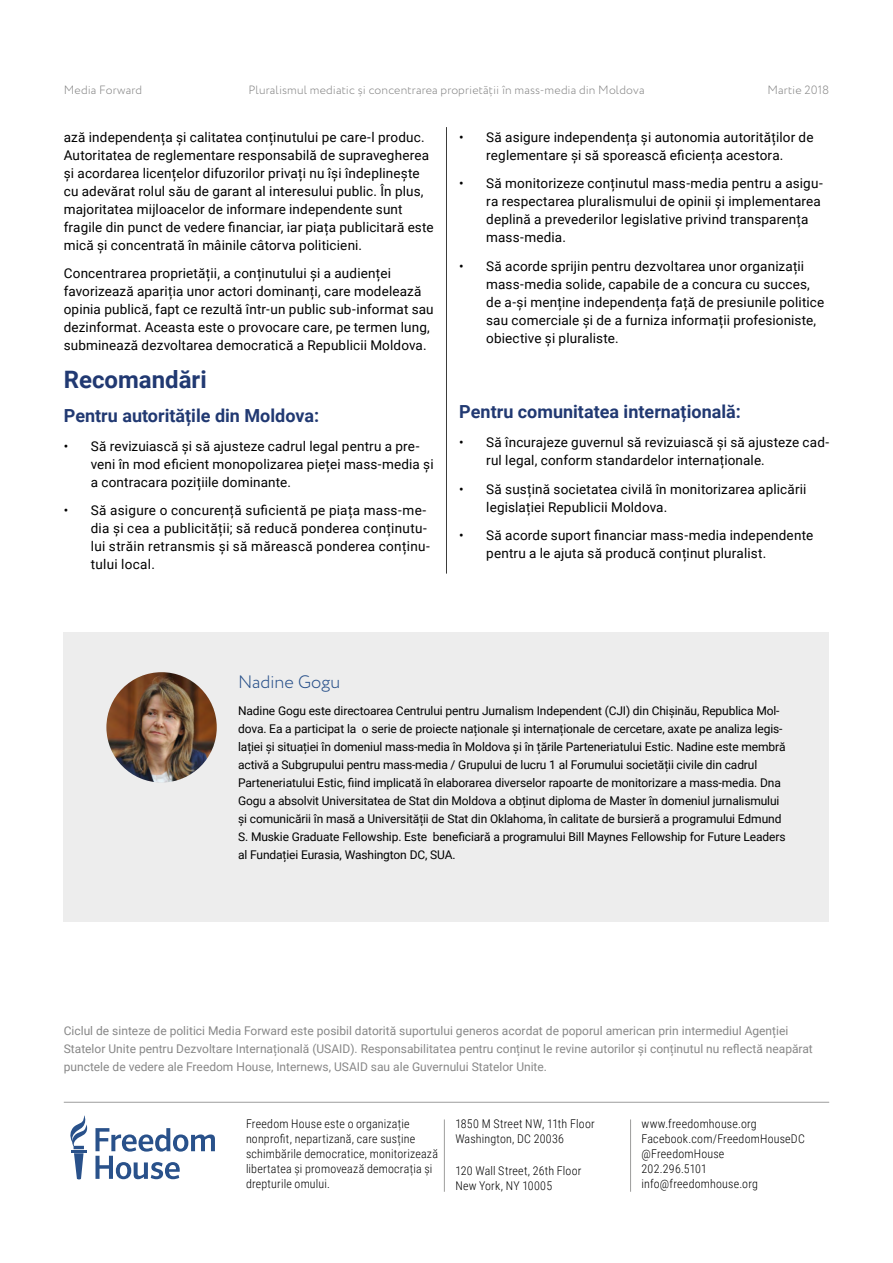
<style>
.page{position:relative;width:893px;height:1263px;background:#fff}
.page>*{position:absolute;margin:0;border:0;box-sizing:border-box;transform-origin:0 0}
.t1{font:700 24px "Roboto";color:#213972}
.t2{font:700 18px "Roboto";color:#213972}
.t3{font:300 18px "Circe";letter-spacing:-.005em;color:#29518a}
.t4{font:13.5px/18px "Roboto";letter-spacing:.01em;color:#000}
.t5{font:12px/18px "Roboto";letter-spacing:-.01em;color:#000}
.t6{font:12px/18px "Roboto";color:#878787}
.t7{font:300 12px/15px "Roboto Condensed";letter-spacing:.015em;color:#000}
.t8{font:300 12px "Circe";letter-spacing:.01em;color:#878787}
</style>
<div class="page">
<hr style="left:446px;top:127px;width:1px;height:447px;background:#3c3c3b">
<div style="left:64px;top:632px;width:765px;height:290px;background:#ededed"></div>
<svg style="left:70px;top:1115px;width:18px;height:65px"></svg>
<svg style="left:95px;top:1128px;width:120px;height:51px"></svg>
<hr style="left:444px;top:1119px;width:1px;height:73px;background:#9d9d9c">
<hr style="left:630px;top:1119px;width:1px;height:73px;background:#9d9d9c">
<img style="left:106px;top:672px;width:111px;height:110px;border-radius:55px">
<hr style="left:64px;top:1102px;width:765px;height:1px;background:#9d9d9c">
<p class="t8" style="left:64px;top:82px;width:80px">Media Forward</p>
<p class="t8" style="left:248px;top:82px;width:397px">Pluralismul mediatic și concentrarea proprietății în mass-media din Moldova</p>
<p class="t8" style="left:767px;top:82px;width:63px">Martie 2018</p>
<p class="t4" style="left:64px;top:128px;width:371px">ază independența și calitatea conținutului pe care-l produc.<br>Autoritatea de reglementare responsabilă de supravegherea și acordarea licențelor difuzorilor privați nu își îndeplinește cu adevărat rolul său de garant al interesului public. În plus, majoritatea mijloacelor de informare independente sunt fragile din punct de vedere financiar, iar piața publicitară este mică și concentrată în mâinile câtorva politicieni.</p>
<p class="t4" style="left:64px;top:264px;width:371px">Concentrarea proprietății, a conținutului și a audienței favorizează apariția unor actori dominanți, care modelează opinia publică, fapt ce rezultă într-un public sub-informat sau dezinformat. Aceasta este o provocare care, pe termen lung, subminează dezvoltarea democratică a Republicii Moldova.</p>
<h1 class="t1" style="left:64px;top:363px;width:144px">Recomandări</h1>
<h2 class="t2" style="left:64px;top:403px;width:257px">Pentru autoritățile din Moldova:</h2>
<p class="t4" style="left:91px;top:437px;width:344px;text-indent:-27px">• Să revizuiască și să ajusteze cadrul legal pentru a pre&shy;veni în mod eficient monopolizarea pieței mass-media și a contracara pozițiile dominante.</p>
<p class="t4" style="left:91px;top:501px;width:341px;text-indent:-27px">• Să asigure o concurență suficientă pe piața mass-me&shy;dia și cea a publicității; să reducă ponderea conținutu&shy;lui străin retransmis și să mărească ponderea conținu&shy;tului local.</p>
<p class="t4" style="left:459px;top:128px;width:356px;text-align:center">• Să asigure independența și autonomia autorităților de reglementare și să sporească eficiența acestora.</p>
<p class="t4" style="left:486px;top:174px;width:338px;text-indent:-27px">• Să monitorizeze conținutul mass-media pentru a asigu&shy;ra respectarea pluralismului de opinii și implementarea deplină a prevederilor legislative privind transparența mass-media.</p>
<p class="t4" style="left:486px;top:257px;width:339px;text-indent:-27px">• Să acorde sprijin pentru dezvoltarea unor organizații mass-media solide, capabile de a concura cu succes, de a-și menține independența față de presiunile politice sau comerciale și de a furniza informații profesioniste, obiective și pluraliste.</p>
<h2 class="t2" style="left:459px;top:399px;width:283px">Pentru comunitatea internațională:</h2>
<p class="t4" style="left:486px;top:433px;width:344px;text-indent:-27px">• Să încurajeze guvernul să revizuiască și să ajusteze cad&shy;rul legal, conform standardelor internaționale.</p>
<p class="t4" style="left:486px;top:479px;width:322px;text-indent:-27px">• Să susțină societatea civilă în monitorizarea aplicării legislației Republicii Moldova.</p>
<p class="t4" style="left:486px;top:526px;width:328px;text-indent:-27px">• Să acorde suport financiar mass-media independente pentru a le ajuta să producă conținut pluralist.</p>
<h2 class="t3" style="left:238px;top:670px;width:104px">Nadine Gogu</h2>
<p class="t5" style="left:238px;top:701px;width:549px">Nadine Gogu este directoarea Centrului pentru Jurnalism Independent (CJI) din Chișinău, Republica Mol&shy;dova. Ea a participat la o serie de proiecte naționale și internaționale de cercetare, axate pe analiza legis&shy;lației și situației în domeniul mass-media în Moldova și în țările Parteneriatului Estic. Nadine este membră activă a Subgrupului pentru mass-media / Grupului de lucru 1 al Forumului societății civile din cadrul Parteneriatului Estic, fiind implicată în elaborarea diverselor rapoarte de monitorizare a mass-media. Dna Gogu a absolvit Universitatea de Stat din Moldova a obținut diploma de Master în domeniul jurnalismului și comunicării în masă a Universității de Stat din Oklahoma, în calitate de bursieră a programului Edmund S. Muskie Graduate Fellowship. Este beneficiară a programului Bill Maynes Fellowship for Future Leaders al Fundației Eurasia, Washington DC, SUA.</p>
<p class="t6" style="left:64px;top:1021px;width:750px">Ciclul de sinteze de politici Media Forward este posibil datorită suportului generos acordat de poporul american prin intermediul Agenției<br>Statelor Unite pentru Dezvoltare Internațională (USAID). Responsabilitatea pentru conținut le revine autorilor și conținutul nu reflectă neapărat punctele de vedere ale Freedom House, Internews, USAID sau ale Guvernului Statelor Unite.</p>
<p class="t7" style="left:246px;top:1116px;width:194px">Freedom House este o organizație nonprofit, nepartizană, care susține schimbările democratice, monitorizează libertatea și promovează democrația și drepturile omului.</p>
<p class="t7" style="left:455px;top:1116px;width:141px">1850 M Street NW, 11th Floor<br>Washington, DC 20036</p>
<p class="t7" style="left:455px;top:1163px;width:128px">120 Wall Street, 26th Floor<br>New York, NY 10005</p>
<p class="t7" style="left:641px;top:1116px;width:165px">www.freedomhouse.org<br>Facebook.com/FreedomHouseDC @FreedomHouse<br>202.296.5101 info@freedomhouse.org</p>
</div>
